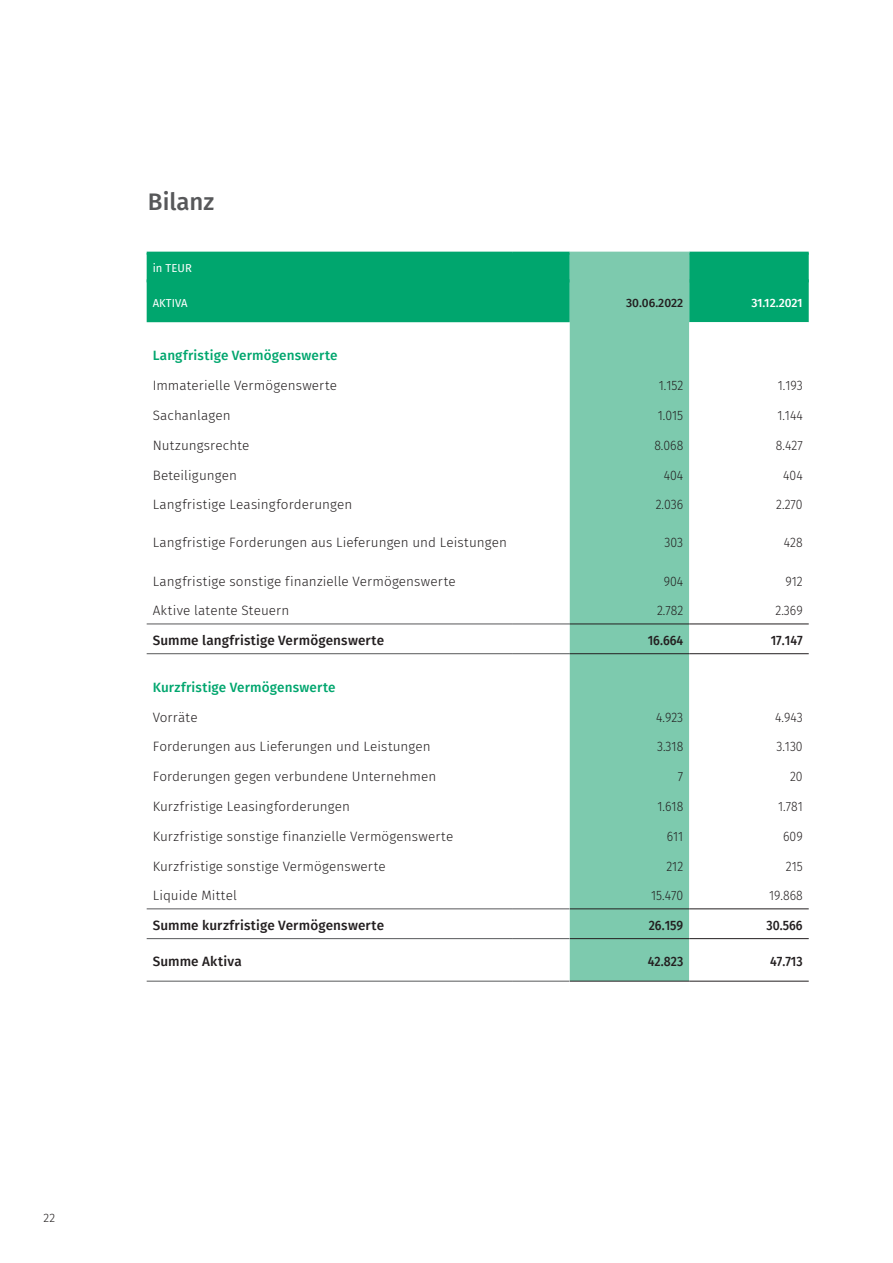
<style>
.page{position:relative;width:893px;height:1263px;background:#fff}
.page>*{position:absolute;margin:0;border:0;box-sizing:border-box;transform-origin:0 0}
.t1{font:500 24px "Fira Sans";color:#57585a}
.t2{font:300 13.5px "Fira Sans";letter-spacing:.005em;color:#231f20}
.t3{font:300 13.5px "Fira Sans";letter-spacing:.005em;color:#231f20;scale:.91 1}
.t4{font:500 13.5px "Fira Sans";letter-spacing:.01em;color:#231f20}
.t5{font:500 13.5px "Fira Sans";letter-spacing:.01em;color:#00a66e}
.t6{font:500 13.5px "Fira Sans";letter-spacing:.01em;color:#231f20;scale:.91 1}
.t7{font:500 12px "Fira Sans";color:#231f20}
.t8{font:500 12px "Fira Sans";letter-spacing:-.01em;color:#fff}
.t9{font:300 12px "Fira Sans";color:#231f20}
.t10{font:11.25px "Fira Sans";letter-spacing:.005em;color:#fff}
</style>
<div class="page">
<div style="left:147px;top:255px;width:423px;height:67px;background:#00a66e"></div>
<div style="left:570px;top:255px;width:119px;height:726px;background:#7dcaae"></div>
<div style="left:689px;top:255px;width:120px;height:67px;background:#00a66e"></div>
<svg style="left:689px;top:322px;width:120px;height:659px"></svg>
<hr style="left:147px;top:252px;width:366px;height:3px;background:#00a66e">
<hr style="left:513px;top:252px;width:57px;height:3px;background:#00a66e">
<hr style="left:689px;top:252px;width:120px;height:3px;background:#00a66e">
<hr style="left:147px;top:279px;width:366px;height:3px;background:#00a66e">
<hr style="left:513px;top:279px;width:57px;height:3px;background:#00a66e">
<hr style="left:689px;top:279px;width:120px;height:3px;background:#00a66e">
<hr style="left:147px;top:623px;width:366px;height:1px;background:#57585a">
<hr style="left:513px;top:623px;width:57px;height:1px;background:#57585a">
<hr style="left:147px;top:653px;width:366px;height:1px;background:#57585a">
<hr style="left:513px;top:653px;width:57px;height:1px;background:#57585a">
<hr style="left:570px;top:623px;width:119px;height:1px;background:#231f20">
<hr style="left:689px;top:623px;width:120px;height:1px;background:#231f20">
<hr style="left:570px;top:653px;width:119px;height:1px;background:#231f20">
<hr style="left:689px;top:653px;width:120px;height:1px;background:#231f20">
<hr style="left:147px;top:908px;width:366px;height:1px;background:#57585a">
<hr style="left:513px;top:908px;width:57px;height:1px;background:#57585a">
<hr style="left:147px;top:938px;width:366px;height:1px;background:#57585a">
<hr style="left:513px;top:938px;width:57px;height:1px;background:#57585a">
<hr style="left:570px;top:908px;width:119px;height:1px;background:#231f20">
<hr style="left:689px;top:908px;width:120px;height:1px;background:#231f20">
<hr style="left:570px;top:938px;width:119px;height:1px;background:#231f20">
<hr style="left:689px;top:938px;width:120px;height:1px;background:#231f20">
<hr style="left:147px;top:981px;width:366px;height:1px;background:#57585a">
<hr style="left:513px;top:981px;width:57px;height:1px;background:#57585a">
<hr style="left:570px;top:981px;width:119px;height:1px;background:#231f20">
<hr style="left:689px;top:981px;width:120px;height:1px;background:#231f20">
<hr style="left:570px;top:279px;width:119px;height:3px;background:#7dcaae">
<hr style="left:570px;top:252px;width:119px;height:3px;background:#7dcaae">
<h1 class="t1" style="left:148px;top:182px;width:68px">Bilanz</h1>
<p class="t10" style="left:153px;top:260px;width:41px">in TEUR</p>
<p class="t10" style="left:153px;top:294px;width:37px">AKTIVA</p>
<p class="t7" style="left:626px;top:293px;width:59px">30.06.2022</p>
<p class="t8" style="left:751px;top:293px;width:53px">31.12.2021</p>
<p class="t5" style="left:153px;top:345px;width:187px">Langfristige Vermögenswerte</p>
<p class="t2" style="left:153px;top:376px;width:186px">Immaterielle Vermögenswerte</p>
<p class="t3" style="left:659px;top:376px;width:28px">1.152</p>
<p class="t3" style="left:778px;top:376px;width:29px">1.193</p>
<p class="t2" style="left:153px;top:406px;width:79px">Sachanlagen</p>
<p class="t3" style="left:658px;top:406px;width:29px">1.015</p>
<p class="t3" style="left:777px;top:406px;width:29px">1.144</p>
<p class="t2" style="left:153px;top:435px;width:98px">Nutzungsrechte</p>
<p class="t3" style="left:654px;top:435px;width:33px">8.068</p>
<p class="t3" style="left:776px;top:435px;width:31px">8.427</p>
<p class="t2" style="left:153px;top:465px;width:86px">Beteiligungen</p>
<p class="t3" style="left:664px;top:465px;width:23px">404</p>
<p class="t3" style="left:783px;top:465px;width:23px">404</p>
<p class="t2" style="left:153px;top:495px;width:201px">Langfristige Leasingforderungen</p>
<p class="t3" style="left:656px;top:495px;width:32px">2.036</p>
<p class="t3" style="left:776px;top:495px;width:31px">2.270</p>
<p class="t2" style="left:153px;top:533px;width:356px">Langfristige Forderungen aus Lieferungen und Leistungen</p>
<p class="t3" style="left:665px;top:533px;width:22px">303</p>
<p class="t3" style="left:784px;top:533px;width:22px">428</p>
<p class="t2" style="left:153px;top:571px;width:305px">Langfristige sonstige finanzielle Vermögenswerte</p>
<p class="t3" style="left:664px;top:571px;width:23px">904</p>
<p class="t3" style="left:785px;top:571px;width:21px">912</p>
<p class="t2" style="left:153px;top:601px;width:138px">Aktive latente Steuern</p>
<p class="t3" style="left:657px;top:601px;width:30px">2.782</p>
<p class="t3" style="left:775px;top:601px;width:31px">2.369</p>
<p class="t4" style="left:153px;top:630px;width:233px">Summe langfristige Vermögenswerte</p>
<p class="t6" style="left:648px;top:630px;width:40px">16.664</p>
<p class="t6" style="left:771px;top:630px;width:37px">17.147</p>
<p class="t5" style="left:153px;top:676px;width:184px">Kurzfristige Vermögenswerte</p>
<p class="t2" style="left:153px;top:707px;width:47px">Vorräte</p>
<p class="t3" style="left:656px;top:707px;width:31px">4.923</p>
<p class="t3" style="left:775px;top:707px;width:32px">4.943</p>
<p class="t2" style="left:153px;top:737px;width:280px">Forderungen aus Lieferungen und Leistungen</p>
<p class="t3" style="left:657px;top:737px;width:30px">3.318</p>
<p class="t3" style="left:776px;top:737px;width:30px">3.130</p>
<p class="t2" style="left:153px;top:767px;width:285px">Forderungen gegen verbundene Unternehmen</p>
<p class="t3" style="left:678px;top:767px;width:7px">7</p>
<p class="t3" style="left:790px;top:767px;width:15px">20</p>
<p class="t2" style="left:153px;top:797px;width:199px">Kurzfristige Leasingforderungen</p>
<p class="t3" style="left:657px;top:797px;width:30px">1.618</p>
<p class="t3" style="left:778px;top:797px;width:29px">1.781</p>
<p class="t2" style="left:153px;top:826px;width:302px">Kurzfristige sonstige finanzielle Vermögenswerte</p>
<p class="t3" style="left:667px;top:826px;width:20px">611</p>
<p class="t3" style="left:783px;top:826px;width:23px">609</p>
<p class="t2" style="left:153px;top:856px;width:235px">Kurzfristige sonstige Vermögenswerte</p>
<p class="t3" style="left:666px;top:856px;width:20px">212</p>
<p class="t3" style="left:786px;top:856px;width:20px">215</p>
<p class="t2" style="left:153px;top:886px;width:86px">Liquide Mittel</p>
<p class="t3" style="left:651px;top:886px;width:37px">15.470</p>
<p class="t3" style="left:769px;top:886px;width:38px">19.868</p>
<p class="t4" style="left:153px;top:914px;width:233px">Summe kurzfristige Vermögenswerte</p>
<p class="t6" style="left:649px;top:914px;width:39px">26.159</p>
<p class="t6" style="left:767px;top:914px;width:41px">30.566</p>
<p class="t4" style="left:153px;top:951px;width:91px">Summe Aktiva</p>
<p class="t6" style="left:648px;top:951px;width:40px">42.823</p>
<p class="t6" style="left:770px;top:951px;width:37px">47.713</p>
<p class="t9" style="left:44px;top:1209px;width:13px">22</p>
</div>
